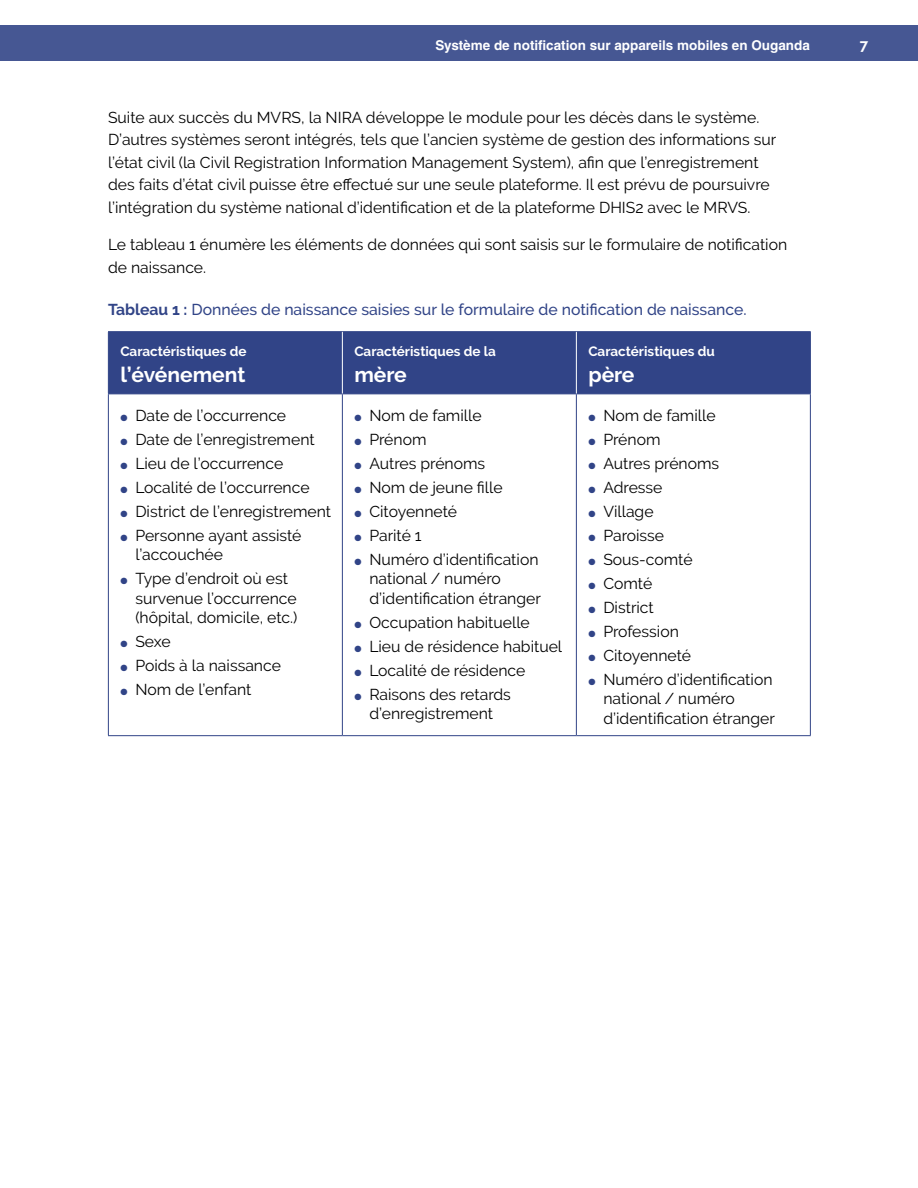
<style>
.page{position:relative;width:918px;height:1188px;background:#fff}
.page>*{position:absolute;margin:0;border:0;box-sizing:border-box;transform-origin:0 0}
.t1{font:700 21px "Raleway";color:#fff}
.t2{font:15.75px/19.5px "Raleway";color:#000}
.t3{font:500 15.75px "Raleway";color:#314487}
.t4{font:700 15px "Raleway";color:#fff}
.t5{font:700 13.5px "Raleway";color:#fff}
.t6{font:700 13.5px "Helvetica LT Std";color:#fff}
.s1{font-weight:700}
.s2{color:#314487}
</style>
<div class="page">
<div style="left:0;top:26px;width:918px;height:36px;background:#465793"></div>
<hr style="left:0;top:26px;width:1px;height:36px;background:#314487">
<div style="left:109px;top:332px;width:701px;height:61px;background:#314487"></div>
<hr style="left:108px;top:331px;width:234px;height:1px;background:#314487">
<hr style="left:108px;top:332px;width:1px;height:61px;background:#314487">
<hr style="left:342px;top:331px;width:234px;height:1px;background:#314487">
<hr style="left:576px;top:331px;width:235px;height:1px;background:#314487">
<hr style="left:810px;top:332px;width:1px;height:61px;background:#314487">
<hr style="left:108px;top:393px;width:234px;height:1px;background:#314487">
<hr style="left:108px;top:394px;width:1px;height:341px;background:#314487">
<hr style="left:342px;top:393px;width:234px;height:1px;background:#314487">
<hr style="left:342px;top:394px;width:1px;height:341px;background:#314487">
<hr style="left:576px;top:393px;width:235px;height:1px;background:#314487">
<hr style="left:576px;top:394px;width:1px;height:341px;background:#314487">
<hr style="left:810px;top:394px;width:1px;height:341px;background:#314487">
<hr style="left:108px;top:735px;width:234px;height:1px;background:#314487">
<hr style="left:342px;top:735px;width:234px;height:1px;background:#314487">
<hr style="left:576px;top:735px;width:235px;height:1px;background:#314487">
<hr style="left:342px;top:332px;width:1px;height:61px;background:#fff">
<hr style="left:576px;top:332px;width:1px;height:61px;background:#fff">
<p class="t6" style="left:436px;top:37px;width:376px">Système de notification sur appareils mobiles en Ouganda</p>
<p class="t4" style="left:860px;top:36px;width:10px">7</p>
<p class="t2" style="left:108px;top:106px;width:670px;line-height:22.5px">Suite aux succès du MVRS, la NIRA développe le module pour les décès dans le système.<br>D’autres systèmes seront intégrés, tels que l’ancien système de gestion des informations sur l’état civil (la Civil Registration Information Management System), afin que l’enregistrement des faits d’état civil puisse être effectué sur une seule plateforme. Il est prévu de poursuivre l’intégration du système national d’identification et de la plateforme DHIS2 avec le MRVS.</p>
<p class="t2" style="left:108px;top:233px;width:681px;line-height:22.5px">Le tableau 1 énumère les éléments de données qui sont saisis sur le formulaire de notification de naissance.</p>
<p class="t3" style="left:108px;top:300px;width:640px"><span class="s1">Tableau 1 :</span> Données de naissance saisies sur le formulaire de notification de naissance.</p>
<p class="t5" style="left:120px;top:344px;width:128px">Caractéristiques de</p>
<p class="t1" style="left:120px;top:362px;width:127px">l’événement</p>
<p class="t5" style="left:354px;top:344px;width:143px">Caractéristiques de la</p>
<p class="t1" style="left:354px;top:362px;width:54px">mère</p>
<p class="t5" style="left:588px;top:344px;width:128px">Caractéristiques du</p>
<p class="t1" style="left:588px;top:362px;width:48px">père</p>
<p class="t2" style="left:120px;top:405px;width:167px"><span class="s2">●</span> Date de l’occurrence</p>
<p class="t2" style="left:120px;top:429px;width:196px"><span class="s2">●</span> Date de l’enregistrement</p>
<p class="t2" style="left:120px;top:453px;width:164px"><span class="s2">●</span> Lieu de l’occurrence</p>
<p class="t2" style="left:120px;top:477px;width:191px"><span class="s2">●</span> Localité de l’occurrence</p>
<p class="t2" style="left:120px;top:501px;width:212px"><span class="s2">●</span> District de l’enregistrement</p>
<p class="t2" style="left:135px;top:525px;width:168px;text-indent:-15px"><span class="s2">●</span> Personne ayant assisté l’accouchée</p>
<p class="t2" style="left:135px;top:569px;width:163px;text-indent:-15px"><span class="s2">●</span> Type d’endroit où est survenue l’occurrence (hôpital, domicile, etc.)</p>
<p class="t2" style="left:120px;top:632px;width:52px"><span class="s2">●</span> Sexe</p>
<p class="t2" style="left:120px;top:656px;width:162px"><span class="s2">●</span> Poids à la naissance</p>
<p class="t2" style="left:120px;top:680px;width:133px"><span class="s2">●</span> Nom de l’enfant</p>
<p class="t2" style="left:354px;top:405px;width:129px"><span class="s2">●</span> Nom de famille</p>
<p class="t2" style="left:354px;top:429px;width:74px"><span class="s2">●</span> Prénom</p>
<p class="t2" style="left:354px;top:453px;width:132px"><span class="s2">●</span> Autres prénoms</p>
<p class="t2" style="left:354px;top:477px;width:150px"><span class="s2">●</span> Nom de jeune fille</p>
<p class="t2" style="left:354px;top:501px;width:104px"><span class="s2">●</span> Citoyenneté</p>
<p class="t2" style="left:354px;top:525px;width:69px"><span class="s2">●</span> Parité 1</p>
<p class="t2" style="left:369px;top:549px;width:173px;text-indent:-15px"><span class="s2">●</span> Numéro d’identification national / numéro d’identification étranger</p>
<p class="t2" style="left:354px;top:612px;width:177px"><span class="s2">●</span> Occupation habituelle</p>
<p class="t2" style="left:354px;top:636px;width:209px"><span class="s2">●</span> Lieu de résidence habituel</p>
<p class="t2" style="left:354px;top:660px;width:173px"><span class="s2">●</span> Localité de résidence</p>
<p class="t2" style="left:354px;top:684px;width:158px;text-align:center"><span class="s2">●</span> Raisons des retards d’enregistrement</p>
<p class="t2" style="left:588px;top:405px;width:129px"><span class="s2">●</span> Nom de famille</p>
<p class="t2" style="left:588px;top:429px;width:74px"><span class="s2">●</span> Prénom</p>
<p class="t2" style="left:588px;top:453px;width:132px"><span class="s2">●</span> Autres prénoms</p>
<p class="t2" style="left:588px;top:477px;width:76px"><span class="s2">●</span> Adresse</p>
<p class="t2" style="left:588px;top:501px;width:67px"><span class="s2">●</span> Village</p>
<p class="t2" style="left:588px;top:525px;width:77px"><span class="s2">●</span> Paroisse</p>
<p class="t2" style="left:588px;top:549px;width:106px"><span class="s2">●</span> Sous-comté</p>
<p class="t2" style="left:588px;top:573px;width:65px"><span class="s2">●</span> Comté</p>
<p class="t2" style="left:588px;top:597px;width:67px"><span class="s2">●</span> District</p>
<p class="t2" style="left:588px;top:621px;width:92px"><span class="s2">●</span> Profession</p>
<p class="t2" style="left:588px;top:645px;width:104px"><span class="s2">●</span> Citoyenneté</p>
<p class="t2" style="left:603px;top:669px;width:173px;text-indent:-15px"><span class="s2">●</span> Numéro d’identification national / numéro d’identification étranger</p>
</div>
